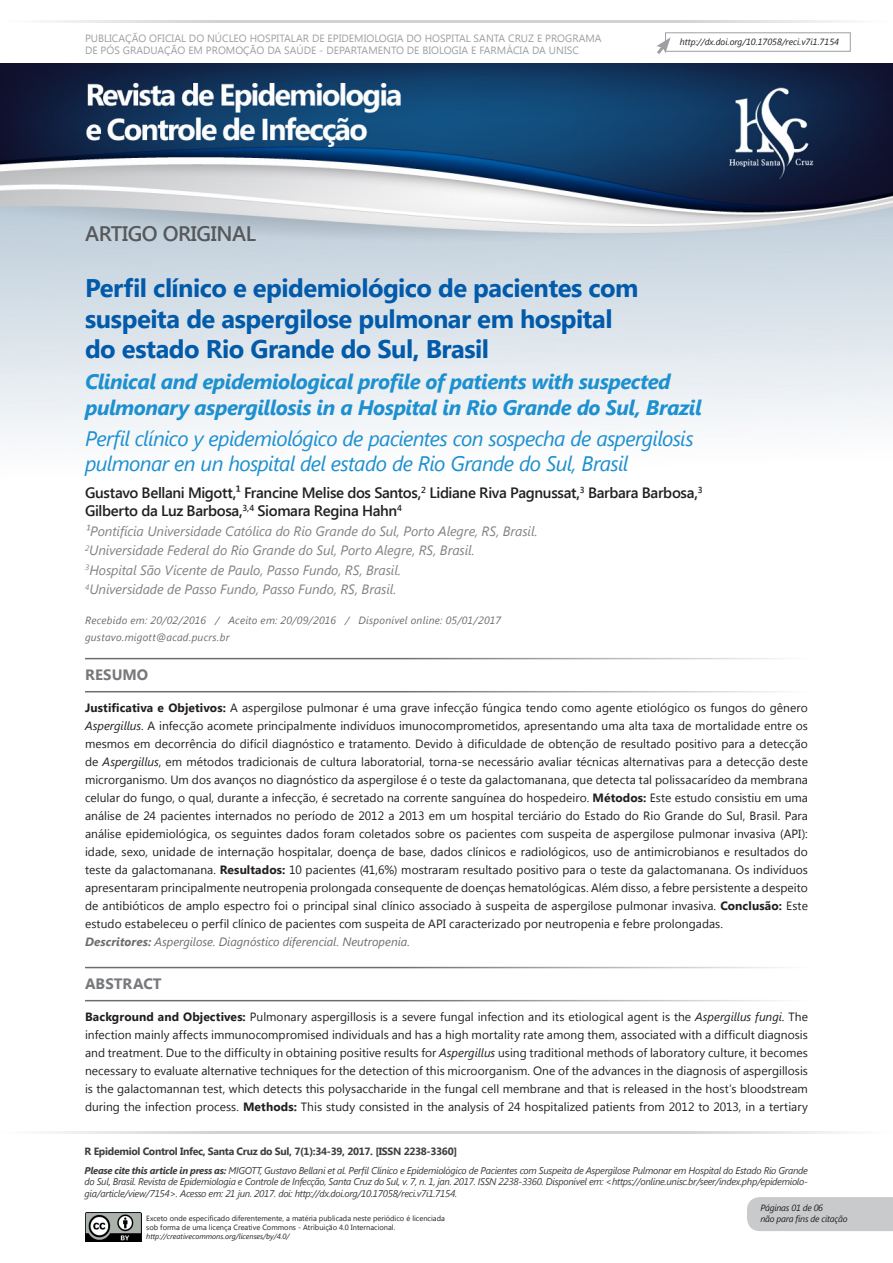
<style>
.page{position:relative;width:893px;height:1263px;background:#fff}
.page>*{position:absolute;margin:0;border:0;box-sizing:border-box;transform-origin:0 0}
.TÍTULOS{font:700 25.5px "Segoe UI";letter-spacing:-.02em;color:#015aaa}
.títulos_textos{font:italic 21px "Segoe UI";letter-spacing:-.03em;color:#1d90d0}
.títulos_textos-2{font:italic 700 21px "Segoe UI";letter-spacing:-.025em;color:#1d90d0}
.títulos_textos-3{font:600 21px "Segoe UI";letter-spacing:-.02em;color:#57585a}
.Nome_médico{font:600 15px "Segoe UI";letter-spacing:-.025em;color:#231f20}
.SESSAO{font:700 15px "Segoe UI";letter-spacing:.005em;color:#76787b}
.Titulação_médicos_ok{font:italic 13.5px "Segoe UI";letter-spacing:-.005em;color:#808285}
.texto_ok{font:12px/18px "Segoe UI";letter-spacing:.005em;color:#231f20;text-align:justify}
.texto_ok-2{font:italic 12px "Segoe UI";color:#6c6d70}
.t1{font:10.5px/12.6px "Segoe UI";color:#9d9fa2}
.texto_ok-3{font:italic 10.5px "Segoe UI";letter-spacing:.025em;color:#6c6d70}
.t2{font:700 10.5px "Segoe UI";letter-spacing:-.03em;color:#3e3e3f}
.t3{font:italic 9.75px/11.7px "Segoe UI";letter-spacing:-.03em;color:#3e3e3f;text-align:justify}
.t4{font:italic 9px "Segoe UI";letter-spacing:-.015em;color:#231f20}
.t5{font:7.5px/9px "Segoe UI";color:#231f20}
.t6{font:italic 7.5px "Segoe UI";color:#231f20}
.s1{font-weight:700}
.s2{font-style:italic}
</style>
<div class="page">
<img style="left:0;top:64px;width:893px;height:379px">
<hr style="left:0;top:20px;width:446px;height:2px;background:#d1d2d4">
<hr style="left:446px;top:20px;width:447px;height:2px;background:#d1d2d4">
<svg style="left:656px;top:37px;width:15px;height:17px"></svg>
<img style="left:85px;top:1213px;width:57px;height:29px">
<hr style="left:0;top:1131px;width:446px;height:3px;background:#d1d2d4">
<hr style="left:446px;top:1131px;width:446px;height:3px;background:#d1d2d4">
<div style="left:747px;top:1197px;width:146px;height:34px;background:#c9cacc"></div>
<hr style="left:85px;top:658px;width:723px;height:1px;background:#6c6d70">
<hr style="left:85px;top:691px;width:723px;height:1px;background:#6c6d70">
<hr style="left:85px;top:967px;width:723px;height:1px;background:#6c6d70">
<hr style="left:85px;top:1000px;width:723px;height:1px;background:#6c6d70">
<p class="t1" style="left:85px;top:31px;width:518px">PUBLICAÇÃO OFICIAL DO NÚCLEO HOSPITALAR DE EPIDEMIOLOGIA DO HOSPITAL SANTA CRUZ E PROGRAMA<br>DE PÓS GRADUAÇÃO EM PROMOÇÃO DA SAÚDE - DEPARTAMENTO DE BIOLOGIA E FARMÁCIA DA UNISC</p>
<p class="t4" style="left:680px;top:35px;width:161px">http://dx.doi.org/10.17058/reci.v7i1.7154</p>
<p class="títulos_textos-3" style="left:85px;top:219px;width:172px">ARTIGO ORIGINAL</p>
<p class="TÍTULOS" style="left:85px;top:270px;width:555px">Perfil clínico e epidemiológico de pacientes com</p>
<p class="TÍTULOS" style="left:85px;top:300px;width:529px">suspeita de aspergilose pulmonar em hospital</p>
<p class="TÍTULOS" style="left:85px;top:331px;width:405px">do estado Rio Grande do Sul, Brasil</p>
<p class="títulos_textos-2" style="left:85px;top:367px;width:587px">Clinical and epidemiological profile of patients with suspected</p>
<p class="títulos_textos-2" style="left:85px;top:392px;width:618px">pulmonary aspergillosis in a Hospital in Rio Grande do Sul, Brazil</p>
<p class="títulos_textos" style="left:85px;top:424px;width:610px">Perfil clínico y epidemiológico de pacientes con sospecha de aspergilosis</p>
<p class="títulos_textos" style="left:85px;top:449px;width:545px">pulmonar en un hospital del estado de Rio Grande do Sul, Brasil</p>
<p class="Nome_médico" style="left:85px;top:482px;width:619px">Gustavo Bellani Migott,¹ Francine Melise dos Santos,<sup>2</sup> Lidiane Riva Pagnussat,<sup>3</sup> Barbara Barbosa,<sup>3</sup></p>
<p class="Nome_médico" style="left:85px;top:500px;width:318px">Gilberto da Luz Barbosa,<sup>3,4</sup> Siomara Regina Hahn<sup>4</sup></p>
<p class="Titulação_médicos_ok" style="left:85px;top:521px;width:454px">¹Pontifícia Universidade Católica do Rio Grande do Sul, Porto Alegre, RS, Brasil.</p>
<p class="Titulação_médicos_ok" style="left:85px;top:541px;width:391px"><sup>2</sup>Universidade Federal do Rio Grande do Sul, Porto Alegre, RS, Brasil.</p>
<p class="Titulação_médicos_ok" style="left:85px;top:560px;width:317px"><sup>3</sup>Hospital São Vicente de Paulo, Passo Fundo, RS, Brasil.</p>
<p class="Titulação_médicos_ok" style="left:85px;top:580px;width:313px"><sup>4</sup>Universidade de Passo Fundo, Passo Fundo, RS, Brasil.</p>
<p class="texto_ok-3" style="left:85px;top:613px;width:418px">Recebido em: 20/02/2016 / Aceito em: 20/09/2016 / Disponível online: 05/01/2017</p>
<p class="texto_ok-3" style="left:85px;top:630px;width:146px">gustavo.migott@acad.pucrs.br</p>
<p class="SESSAO" style="left:85px;top:664px;width:65px">RESUMO</p>
<p class="texto_ok" style="left:85px;top:698px;width:724px"><span class="s1">Justificativa e Objetivos:</span> A aspergilose pulmonar é uma grave infecção fúngica tendo como agente etiológico os fungos do gênero <span class="s2">Aspergillus</span>. A infecção acomete principalmente indivíduos imunocomprometidos, apresentando uma alta taxa de mortalidade entre os mesmos em decorrência do difícil diagnóstico e tratamento. Devido à dificuldade de obtenção de resultado positivo para a detecção de <span class="s2">Aspergillus</span>, em métodos tradicionais de cultura laboratorial, torna-se necessário avaliar técnicas alternativas para a detecção deste microrganismo. Um dos avanços no diagnóstico da aspergilose é o teste da galactomanana, que detecta tal polissacarídeo da membrana celular do fungo, o qual, durante a infecção, é secretado na corrente sanguínea do hospedeiro. <span class="s1">Métodos:</span> Este estudo consistiu em uma análise de 24 pacientes internados no período de 2012 a 2013 em um hospital terciário do Estado do Rio Grande do Sul, Brasil. Para análise epidemiológica, os seguintes dados foram coletados sobre os pacientes com suspeita de aspergilose pulmonar invasiva (API): idade, sexo, unidade de internação hospitalar, doença de base, dados clínicos e radiológicos, uso de antimicrobianos e resultados do teste da galactomanana. <span class="s1">Resultados:</span> 10 pacientes (41,6%) mostraram resultado positivo para o teste da galactomanana. Os indivíduos apresentaram principalmente neutropenia prolongada consequente de doenças hematológicas. Além disso, a febre persistente a despeito de antibióticos de amplo espectro foi o principal sinal clínico associado à suspeita de aspergilose pulmonar invasiva. <span class="s1">Conclusão:</span> Este estudo estabeleceu o perfil clínico de pacientes com suspeita de API caracterizado por neutropenia e febre prolongadas.</p>
<p class="texto_ok-2" style="left:85px;top:933px;width:326px"><span class="s1">Descritores:</span> Aspergilose. Diagnóstico diferencial. Neutropenia.</p>
<p class="SESSAO" style="left:85px;top:972px;width:78px">ABSTRACT</p>
<p class="texto_ok" style="left:85px;top:1007px;width:724px"><span class="s1">Background and Objectives:</span> Pulmonary aspergillosis is a severe fungal infection and its etiological agent is the <span class="s2">Aspergillus fungi</span>. The infection mainly affects immunocompromised individuals and has a high mortality rate among them, associated with a difficult diagnosis and treatment. Due to the difficulty in obtaining positive results for <span class="s2">Aspergillus</span> using traditional methods of laboratory culture, it becomes necessary to evaluate alternative techniques for the detection of this microorganism. One of the advances in the diagnosis of aspergillosis is the galactomannan test, which detects this polysaccharide in the fungal cell membrane and that is released in the host’s bloodstream during the infection process. <span class="s1">Methods:</span> This study consisted in the analysis of 24 hospitalized patients from 2012 to 2013, in a tertiary</p>
<p class="t2" style="left:85px;top:1144px;width:374px">R Epidemiol Control Infec, Santa Cruz do Sul, 7(1):34-39, 2017. [ISSN 2238-3360]</p>
<p class="t3" style="left:85px;top:1164px;width:725px"><span class="s1">Please cite this article in press as:</span> MIGOTT, Gustavo Bellani et al. Perfil Clínico e Epidemiológico de Pacientes com Suspeita de Aspergilose Pulmonar em Hospital do Estado Rio Grande do Sul, Brasil. Revista de Epidemiologia e Controle de Infecção, Santa Cruz do Sul, v. 7, n. 1, jan. 2017. ISSN 2238-3360. Disponível em: &lt;https://online.unisc.br/seer/index.php/epidemiolo&shy;gia/article/view/7154&gt;. Acesso em: 21 jun. 2017. doi: http://dx.doi.org/10.17058/reci.v7i1.7154.</p>
<p class="t5" style="left:146px;top:1213px;width:300px">Exceto onde especificado diferentemente, a matéria publicada neste periódico é licenciada sob forma de uma licença Creative Commons - Atribuição 4.0 Internacional.</p>
<p class="t6" style="left:146px;top:1231px;width:145px">http://creativecommons.org/licenses/by/4.0/</p>
<p class="t4" style="left:760px;top:1201px;width:64px">Páginas 01 de 06</p>
<p class="t4" style="left:760px;top:1212px;width:88px">não para fins de citação</p>
</div>
